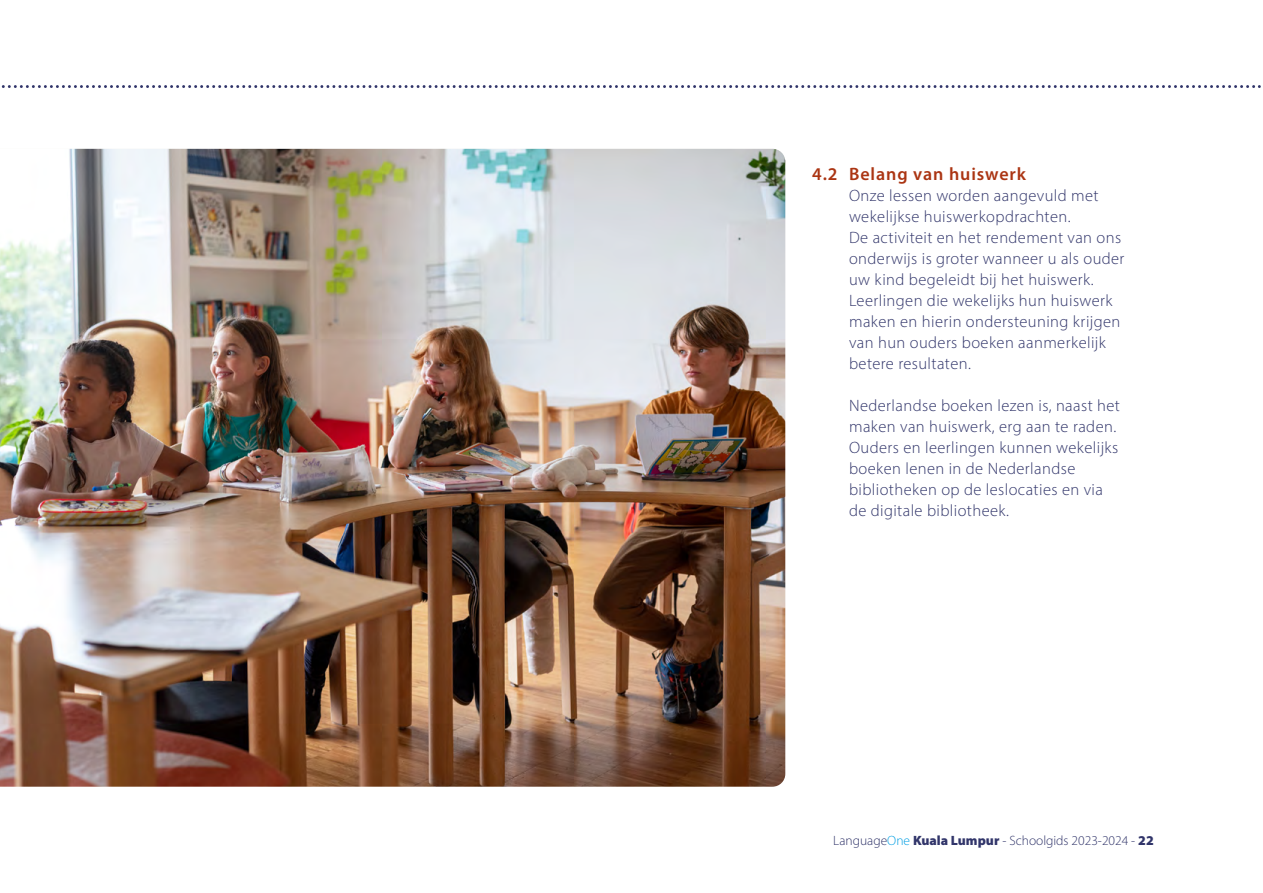
<style>
.page{position:relative;width:1263px;height:893px;background:#fff}
.page>*{position:absolute;margin:0;border:0;box-sizing:border-box;transform-origin:0 0}
.t1{font:600 18px "Myriad Pro";letter-spacing:.05em;color:#ab3513}
.t2{font:300 16.5px/21px "Myriad Pro";letter-spacing:.025em;color:#31356a}
.t3{font:300 13.5px "Myriad Pro";color:#31356a}
.s1{color:#009ee3}
.s2{font-weight:900}
</style>
<div class="page">
<svg style="left:1px;top:85px;width:1259px;height:3px"></svg>
<img style="left:0;top:149px;width:785px;height:638px">
<p class="t1" style="left:812px;top:163px;width:27px">4.2</p>
<p class="t1" style="left:849px;top:163px;width:179px">Belang van huiswerk</p>
<p class="t2" style="left:849px;top:185px;width:277px">Onze lessen worden aangevuld met wekelijkse huiswerkopdrachten.<br>De activiteit en het rendement van ons onderwijs is groter wanneer u als ouder uw kind begeleidt bij het huiswerk.<br>Leerlingen die wekelijks hun huiswerk maken en hierin ondersteuning krijgen van hun ouders boeken aanmerkelijk betere resultaten.</p>
<p class="t2" style="left:849px;top:395px;width:272px">Nederlandse boeken lezen is, naast het maken van huiswerk, erg aan te raden.<br>Ouders en leerlingen kunnen wekelijks boeken lenen in de Nederlandse bibliotheken op de leslocaties en via de digitale bibliotheek.</p>
<p class="t3" style="left:833px;top:832px;width:322px">Language<span class="s1">One</span> <span class="s2">Kuala Lumpur</span> - Schoolgids 2023-2024 - <span class="s2">22</span></p>
</div>
